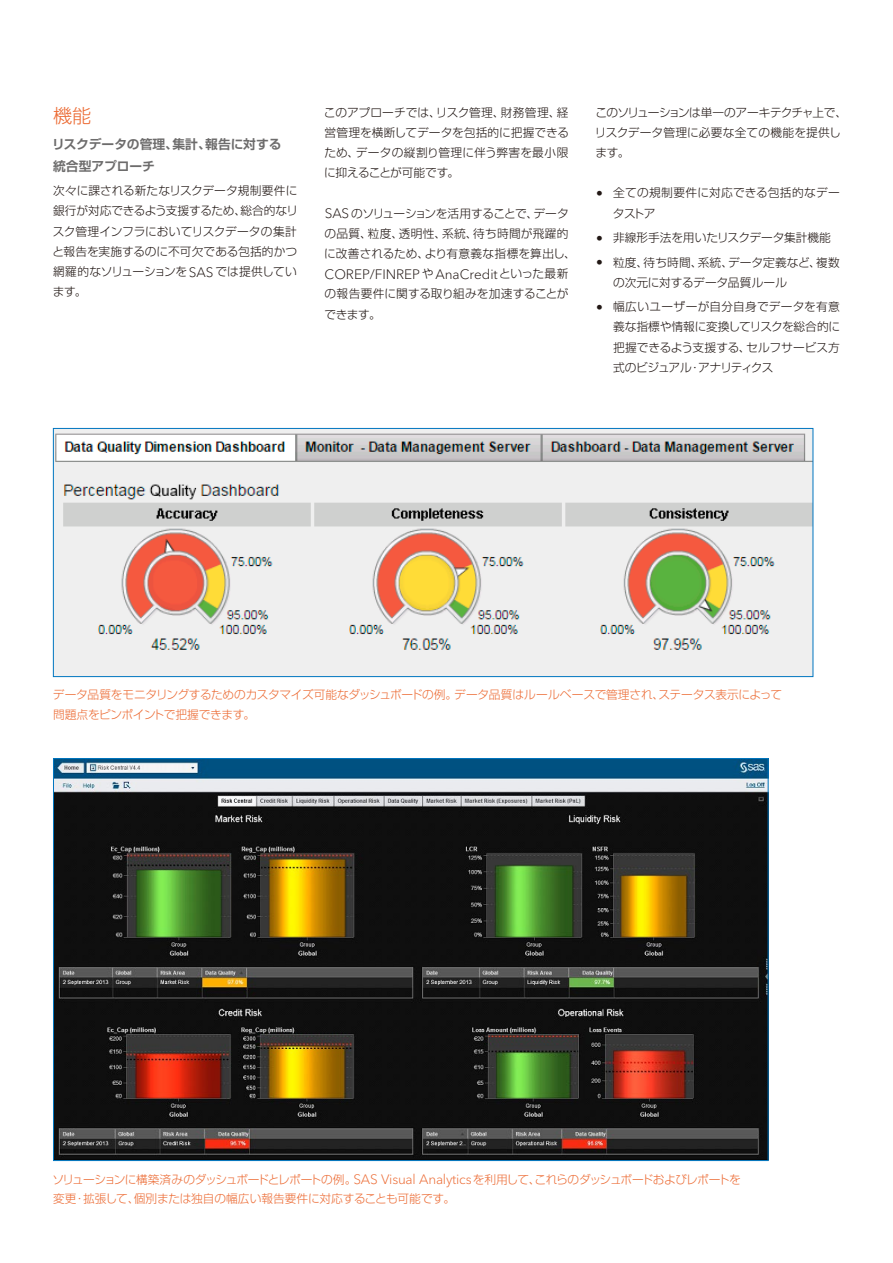
<style>
.page{position:relative;width:893px;height:1263px;background:#fff}
.page>*{position:absolute;margin:0;border:0;box-sizing:border-box;transform-origin:0 0}
.t1{font:300 19.2px "Shin Go Pr 6 N";color:#ec6b34}
.t2{font:300 13.5px "Avenir Next W1 G";color:#221815}
.t3{font:700 12.75px/21.3px "Shin Go Pr 6 N De";color:#6d6c6c}
.t4{font:300 11.7px/20.2px "Shin Go Pr 6 N";color:#221815;text-align:justify}
.t5{font:300 11.7px/19.2px "Shin Go Pr 6 N";letter-spacing:-.025em;color:#ec6b34}
.t6{font:300 11.7px/20.2px "Shin Go Pr 6 N";letter-spacing:-.02em;color:#221815}
.t7{font:300 11.7px/20.2px "Shin Go Pr 6 N";letter-spacing:.025em;color:#221815}
.s1{font-family:"Avenir Next W1 G";font-size:13.5px}
.s2{font-family:"Shin Go Pr 6 N";font-size:11.7px}
</style>
<div class="page">
<img style="left:55px;top:430px;width:756px;height:245px">
<div style="left:53px;top:428px;width:760px;height:249px;border:1px solid #0076c0"></div>
<img style="left:55px;top:760px;width:711px;height:399px">
<h1 class="t1" style="left:53px;top:100px;width:40px">機能</h1>
<p class="t3" style="left:52px;top:133px;width:231px">リスクデータの管理、集計、報告に対する統合型アプローチ</p>
<p class="t4" style="left:52px;top:180px;width:247px">次々に課される新たなリスクデータ規制要件に銀行が対応できるよう支援するため、総合的なリスク管理インフラにおいてリスクデータの集計と報告を実施するのに不可欠である包括的かつ網羅的なソリューションを<span class="s1">SAS</span>では提供しています。</p>
<p class="t4" style="left:324px;top:101px;width:247px">このアプローチでは、リスク管理、財務管理、経営管理を横断してデータを包括的に把握できるため、データの縦割り管理に伴う弊害を最小限に抑えることが可能です。</p>
<p class="t4" style="left:324px;top:202px;width:253px;text-align:left"><span class="s1">SAS</span> のソリューションを活用することで、データの品質、粒度、透明性、系統、待ち時間が飛躍的に改善されるため、より有意義な指標を算出し、</p>
<p class="t2" style="left:325px;top:266px;width:245px">COREP/FINREP<span class="s2">や</span> AnaCredit<span class="s2">といった最新</span></p>
<p class="t4" style="left:324px;top:283px;width:246px">の報告要件に関する取り組みを加速することができます。</p>
<p class="t6" style="left:595px;top:101px;width:254px">このソリューションは単一のアーキテクチャ上で、リスクデータ管理に必要な全ての機能を提供します。</p>
<p class="t7" style="left:613px;top:182px;width:229px;text-indent:-17px"><span class="s1">•</span> 全ての規制要件に対応できる包括的なデータストア</p>
<p class="t4" style="left:596px;top:226px;width:236px"><span class="s1">•</span> 非線形手法を用いたリスクデータ集計機能</p>
<p class="t4" style="left:613px;top:251px;width:228px;text-indent:-17px"><span class="s1">•</span> 粒度、待ち時間、系統、データ定義など、複数の次元に対するデータ品質ルール</p>
<p class="t4" style="left:613px;top:296px;width:229px;text-indent:-17px"><span class="s1">•</span> 幅広いユーザーが自分自身でデータを有意義な指標や情報に変換してリスクを総合的に把握できるよう支援する、セルフサービス方式のビジュアル・アナリティクス</p>
<p class="t5" style="left:53px;top:684px;width:731px">データ品質をモニタリングするためのカスタマイズ可能なダッシュボードの例。データ品質はルールベースで管理され、ステータス表示によって問題点をピンポイントで把握できます。</p>
<p class="t5" style="left:52px;top:1169px;width:690px">ソリューションに構築済みのダッシュボードとレポートの例。<span class="s1">SAS Visual Analytics</span>を利用して、これらのダッシュボードおよびレポートを変更・拡張して、個別または独自の幅広い報告要件に対応することも可能です。</p>
</div>
